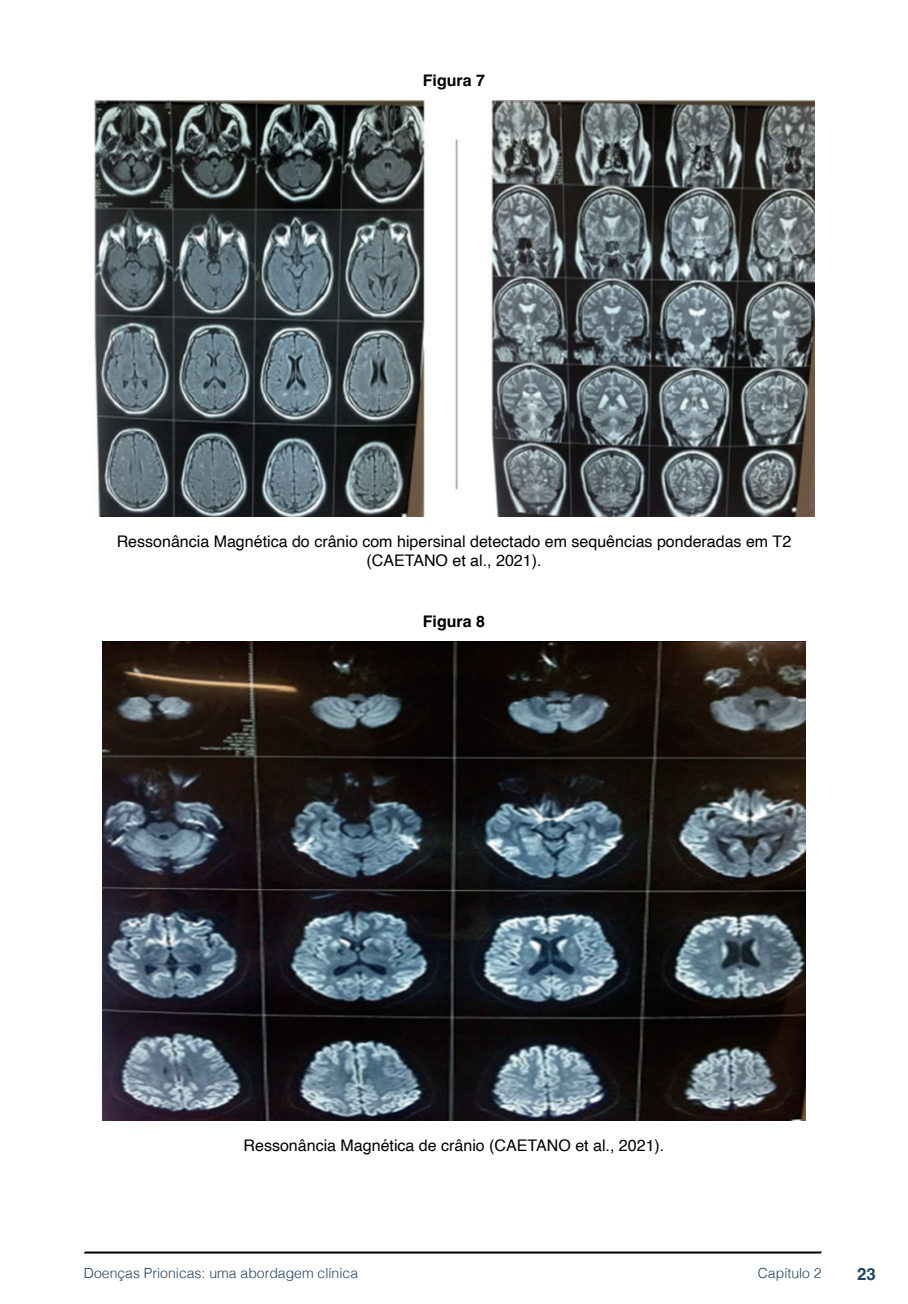
<style>
.page{position:relative;width:908px;height:1304px;background:#fff}
.page>*{position:absolute;margin:0;border:0;box-sizing:border-box;transform-origin:0 0}
.t1{font:700 16.8px "Helvetica";color:#23445f}
.t2{font:16px/19.2px "Helvetica";color:#000;text-align:center}
.t3{font:700 16px "Helvetica";color:#000}
.t4{font:300 14px "Helvetica";color:#23445f}
</style>
<div class="page">
<svg style="left:84px;top:1251px;width:737px;height:3px;background:#515151"></svg>
<img style="left:94px;top:100px;width:720px;height:416px">
<img style="left:102px;top:642px;width:703px;height:479px">
<p class="t3" style="left:422px;top:70px;width:64px">Figura 7</p>
<p class="t2" style="left:117px;top:532px;width:675px">Ressonância Magnética do crânio com hipersinal detectado em sequências ponderadas em T2 (CAETANO et al., 2021).</p>
<p class="t3" style="left:422px;top:612px;width:64px">Figura 8</p>
<p class="t2" style="left:243px;top:1136px;width:422px">Ressonância Magnética de crânio (CAETANO et al., 2021).</p>
<p class="t4" style="left:84px;top:1261px;width:275px">Doenças Prionicas: uma abordagem clínica</p>
<p class="t4" style="left:757px;top:1261px;width:65px">Capítulo 2</p>
<p class="t1" style="left:856px;top:1264px;width:20px">23</p>
</div>
